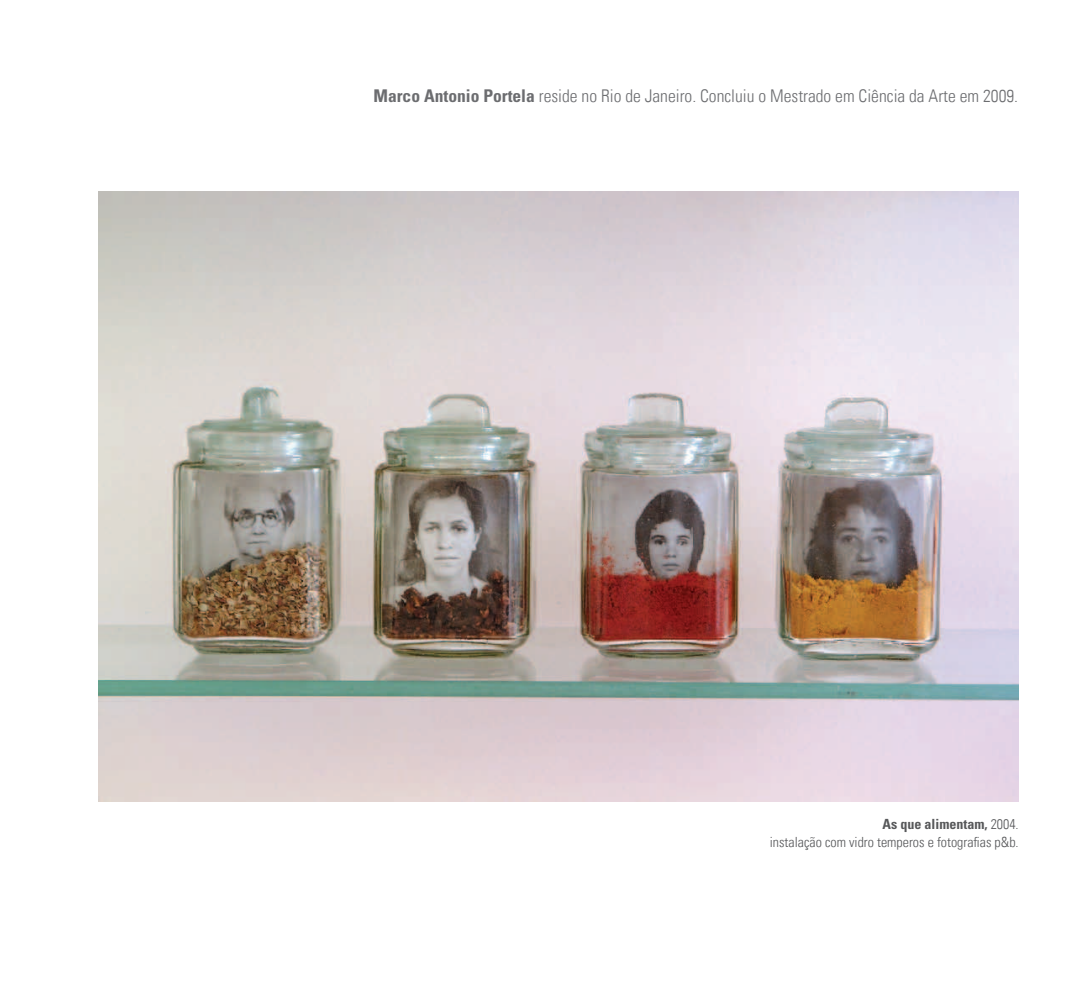
<style>
.page{position:relative;width:1092px;height:993px;background:#fff}
.page>*{position:absolute;margin:0;border:0;box-sizing:border-box;transform-origin:0 0}
.t1{font:300 condensed 17.5px "Univers LT";color:#6c6d70}
.t2{font:300 condensed 14px "Univers LT";color:#57585a}
.t3{font:700 condensed 14px "Univers LT Std";color:#57585a}
.s1{font-family:"Univers LT Std";font-weight:700}
.s2{font-family:"Univers LT";font-weight:300}
</style>
<div class="page">
<img style="left:98px;top:191px;width:920px;height:610px">
<p class="t1" style="left:373px;top:85px;width:646px"><span class="s1">Marco Antonio Portela</span> reside no Rio de Janeiro. Concluiu o Mestrado em Ciência da Arte em 2009.</p>
<p class="t3" style="left:882px;top:815px;width:138px">As que alimentam, <span class="s2">2004.</span></p>
<p class="t2" style="left:769px;top:833px;width:250px">instalação com vidro temperos e fotografias p&amp;b.</p>
</div>
